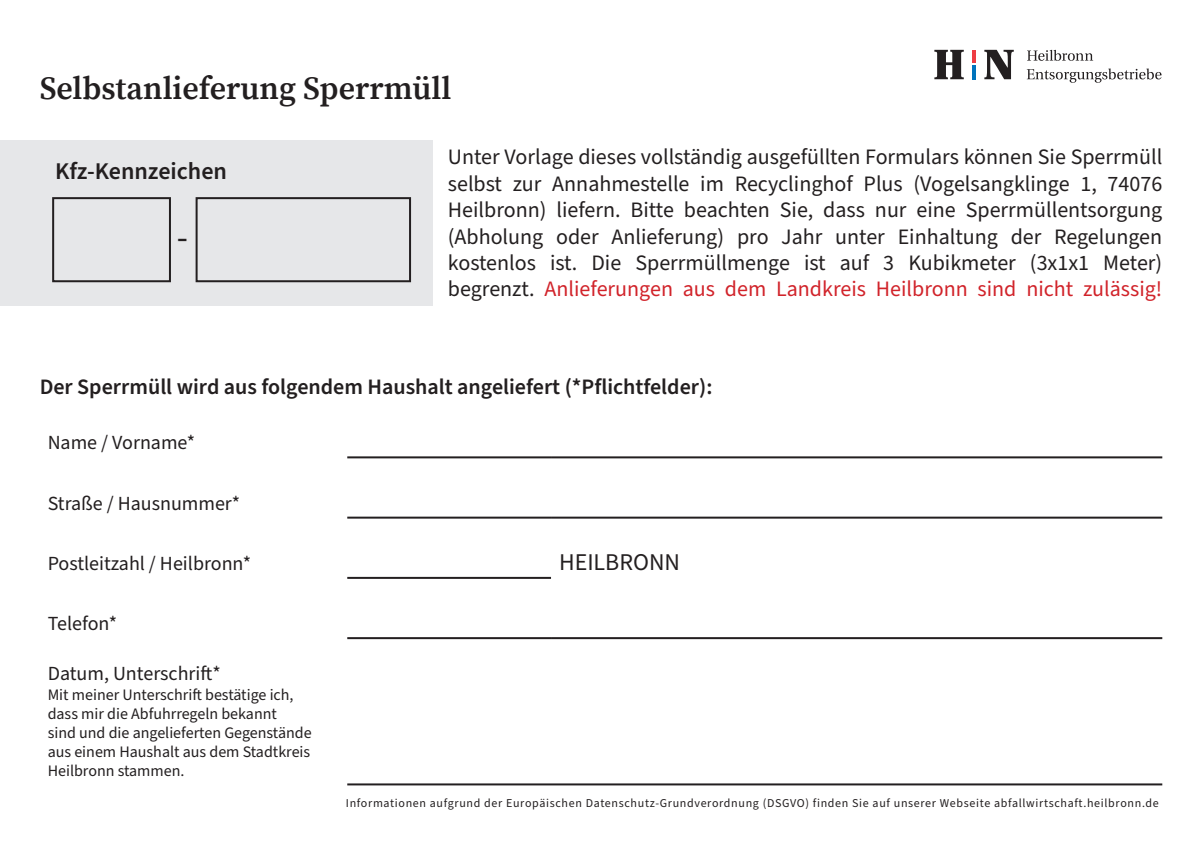
<style>
.page{position:relative;width:1202px;height:851px;background:#fff}
.page>*{position:absolute;margin:0;border:0;box-sizing:border-box;transform-origin:0 0}
.t1{font:36px "Source Sans Pro";color:#231f20}
.t2{font:600 32px "Source Serif Pro";color:#231f20}
.t3{font:600 24px "Source Sans Pro";color:#231f20}
.t4{font:24px "Source Sans Pro";color:#231f20}
.t5{font:22px/26.4px "Source Sans Pro";color:#231f20;text-align:justify}
.t6{font:600 22px "Source Sans Pro";color:#231f20}
.t7{font:20px "Source Sans Pro";color:#231f20}
.t8{font:16px/19.2px "Source Sans Pro";color:#231f20}
.t9{font:12px "Source Sans Pro";letter-spacing:.055em;color:#231f20}
.s1{color:#d1232a}
</style>
<div class="page">
<svg style="left:934px;top:50px;width:30px;height:29px"></svg>
<svg style="left:984px;top:50px;width:30px;height:29px"></svg>
<svg style="left:1027px;top:50px;width:66px;height:11px"></svg>
<hr style="left:972px;top:50px;width:4px;height:12px;background:#ee3d43">
<hr style="left:972px;top:65px;width:4px;height:14px;background:#0073bc">
<svg style="left:1027px;top:68px;width:134px;height:15px"></svg>
<hr style="left:347px;top:456px;width:204px;height:2px;background:#231f20">
<hr style="left:551px;top:456px;width:611px;height:2px;background:#231f20">
<hr style="left:347px;top:516px;width:204px;height:2px;background:#231f20">
<hr style="left:551px;top:516px;width:611px;height:2px;background:#231f20">
<hr style="left:347px;top:576px;width:204px;height:2px;background:#231f20">
<hr style="left:347px;top:637px;width:204px;height:2px;background:#231f20">
<hr style="left:551px;top:637px;width:611px;height:2px;background:#231f20">
<div style="left:0;top:140px;width:432px;height:166px;background:#e6e7e9"></div>
<hr style="left:347px;top:783px;width:815px;height:2px;background:#231f20">
<div style="left:52px;top:197px;width:119px;height:85px;border:2px solid #231f20"></div>
<div style="left:196px;top:197px;width:215px;height:85px;border:2px solid #231f20"></div>
<h2 class="t2" style="left:40px;top:67px;width:413px">Selbstanlieferung Sperrmüll</h2>
<p class="t3" style="left:55px;top:155px;width:173px">Kfz-Kennzeichen</p>
<h1 class="t1" style="left:177px;top:213px;width:13px">-</h1>
<p class="t5" style="left:448px;top:144px;width:716px">Unter Vorlage dieses vollständig ausgefüllten Formulars können Sie Sperrmüll selbst zur Annahmestelle im Recyclinghof Plus (Vogelsangklinge 1, 74076<br>Heilbronn) liefern. Bitte beachten Sie, dass nur eine Sperrmüllentsorgung (Abholung oder Anlieferung) pro Jahr unter Einhaltung der Regelungen kostenlos ist. Die Sperrmüllmenge ist auf 3 Kubikmeter (3x1x1 Meter) begrenzt. <span class="s1">Anlieferungen aus dem Landkreis Heilbronn sind nicht zulässig!</span></p>
<p class="t6" style="left:40px;top:371px;width:674px">Der Sperrmüll wird aus folgendem Haushalt angeliefert (*Pflichtfelder):</p>
<p class="t7" style="left:48px;top:429px;width:149px">Name / Vorname*</p>
<p class="t7" style="left:48px;top:489px;width:194px">Straße / Hausnummer*</p>
<p class="t7" style="left:48px;top:549px;width:205px">Postleitzahl / Heilbronn*</p>
<p class="t4" style="left:559px;top:545px;width:123px">HEILBRONN</p>
<p class="t7" style="left:48px;top:610px;width:71px">Telefon*</p>
<p class="t7" style="left:48px;top:660px;width:175px">Datum, Unterschrift*</p>
<p class="t8" style="left:48px;top:685px;width:265px">Mit meiner Unterschrift bestätige ich, dass mir die Abfuhrregeln bekannt<br>sind und die angelieferten Gegenstände aus einem Haushalt aus dem Stadtkreis Heilbronn stammen.</p>
<p class="t9" style="left:346px;top:795px;width:814px">Informationen aufgrund der Europäischen Datenschutz-Grundverordnung (DSGVO) finden Sie auf unserer Webseite abfallwirtschaft.heilbronn.de</p>
</div>
